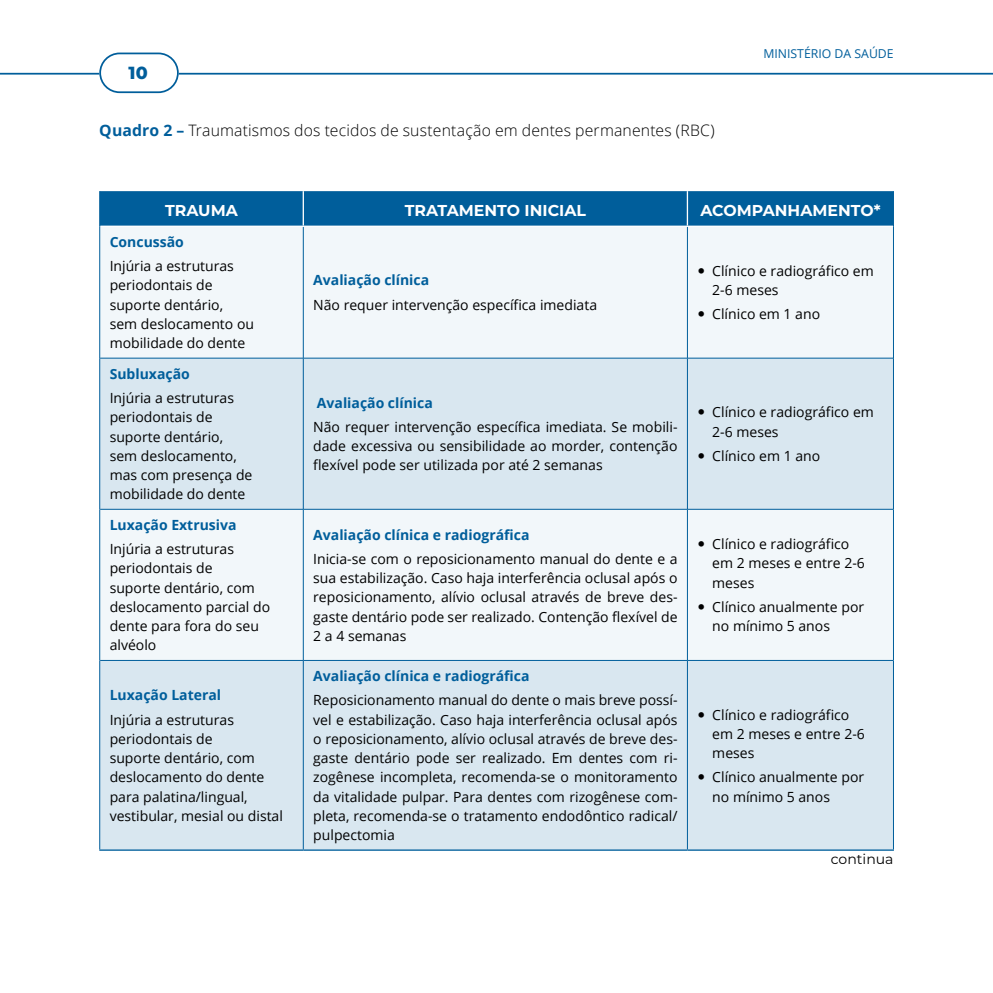
<style>
.page{position:relative;width:993px;height:993px;background:#fff}
.page>*{position:absolute;margin:0;border:0;box-sizing:border-box;transform-origin:0 0}
.t1{font:800 17.5px "Montserrat";color:#005e9b}
.t2{font:300 15.75px "Open Sans";letter-spacing:.01em;color:#000}
.t3{font:700 15.75px "Montserrat";color:#fff}
.t4{font:14px/19.2px "Open Sans";color:#000}
.t5{font:700 14px "Open Sans";color:#005e9b}
.t6{font:14px "Montserrat";color:#000}
.t7{font:12.25px "Open Sans";color:#005e9b}
.s1{font-weight:700;color:#005e9b}
</style>
<div class="page">
<div style="left:100px;top:191px;width:792px;height:34px;background:#005e9b"></div>
<div style="left:100px;top:227px;width:792px;height:131px;background:#f2f7fa"></div>
<svg style="left:100px;top:359px;width:792px;height:490px;fill:#d9e7f0"></svg>
<hr style="left:303px;top:227px;width:1px;height:131px;background:#005e9b">
<hr style="left:687px;top:227px;width:1px;height:131px;background:#005e9b">
<hr style="left:100px;top:358px;width:203px;height:1px;background:#005e9b">
<hr style="left:303px;top:358px;width:384px;height:1px;background:#005e9b">
<hr style="left:303px;top:358px;width:1px;height:151px;background:#005e9b">
<hr style="left:687px;top:358px;width:205px;height:1px;background:#005e9b">
<hr style="left:687px;top:358px;width:1px;height:151px;background:#005e9b">
<hr style="left:100px;top:509px;width:203px;height:1px;background:#005e9b">
<hr style="left:303px;top:509px;width:384px;height:1px;background:#005e9b">
<hr style="left:303px;top:509px;width:1px;height:151px;background:#005e9b">
<hr style="left:687px;top:509px;width:205px;height:1px;background:#005e9b">
<hr style="left:687px;top:509px;width:1px;height:151px;background:#005e9b">
<hr style="left:100px;top:660px;width:203px;height:1px;background:#005e9b">
<hr style="left:303px;top:660px;width:384px;height:1px;background:#005e9b">
<hr style="left:303px;top:660px;width:1px;height:189px;background:#005e9b">
<hr style="left:687px;top:660px;width:205px;height:1px;background:#005e9b">
<hr style="left:687px;top:660px;width:1px;height:189px;background:#005e9b">
<hr style="left:302px;top:191px;width:2px;height:34px;background:#fff">
<hr style="left:686px;top:191px;width:1px;height:34px;background:#fff">
<hr style="left:99px;top:849px;width:204px;height:1px;background:#005e9b">
<hr style="left:303px;top:849px;width:384px;height:1px;background:#005e9b">
<hr style="left:687px;top:849px;width:206px;height:1px;background:#005e9b">
<hr style="left:99px;top:191px;width:1px;height:35px;background:#005e9b">
<hr style="left:892px;top:191px;width:1px;height:35px;background:#005e9b">
<hr style="left:99px;top:226px;width:1px;height:132px;background:#005e9b">
<hr style="left:892px;top:226px;width:1px;height:132px;background:#005e9b">
<hr style="left:99px;top:358px;width:1px;height:151px;background:#005e9b">
<hr style="left:892px;top:358px;width:1px;height:151px;background:#005e9b">
<hr style="left:99px;top:509px;width:1px;height:151px;background:#005e9b">
<hr style="left:892px;top:509px;width:1px;height:151px;background:#005e9b">
<hr style="left:99px;top:660px;width:1px;height:189px;background:#005e9b">
<hr style="left:892px;top:660px;width:1px;height:189px;background:#005e9b">
<hr style="left:179px;top:73px;width:813px;height:2px;background:#005e9b">
<div style="left:99px;top:53px;width:80px;height:40px;border:2px solid #005e9b;border-radius:19px"></div>
<hr style="left:0;top:73px;width:99px;height:2px;background:#005e9b">
<svg style="left:698px;top:268px;width:5px;height:5px"></svg>
<svg style="left:698px;top:311px;width:5px;height:6px"></svg>
<svg style="left:698px;top:409px;width:5px;height:6px"></svg>
<svg style="left:698px;top:453px;width:5px;height:5px"></svg>
<svg style="left:698px;top:541px;width:5px;height:5px"></svg>
<svg style="left:698px;top:604px;width:5px;height:5px"></svg>
<svg style="left:698px;top:711px;width:5px;height:6px"></svg>
<svg style="left:698px;top:774px;width:5px;height:5px"></svg>
<p class="t1" style="left:128px;top:60px;width:21px">10</p>
<p class="t2" style="left:99px;top:120px;width:616px"><span class="s1">Quadro 2 –</span> Traumatismos dos tecidos de sustentação em dentes permanentes (RBC)</p>
<p class="t7" style="left:763px;top:45px;width:132px">MINISTÉRIO DA SAÚDE</p>
<p class="t3" style="left:165px;top:199px;width:74px">TRAUMA</p>
<p class="t3" style="left:404px;top:199px;width:183px">TRATAMENTO INICIAL</p>
<p class="t3" style="left:700px;top:199px;width:181px">ACOMPANHAMENTO*</p>
<p class="t5" style="left:110px;top:232px;width:76px">Concussão</p>
<p class="t4" style="left:110px;top:256px;width:146px">Injúria a estruturas periodontais de suporte dentário, sem deslocamento ou mobilidade do dente</p>
<p class="t4" style="left:712px;top:261px;width:163px">Clínico e radiográfico em<br>2-6 meses</p>
<p class="t4" style="left:712px;top:304px;width:109px">Clínico em 1 ano</p>
<p class="t5" style="left:313px;top:270px;width:117px">Avaliação clínica</p>
<p class="t4" style="left:313px;top:294px;width:285px">Não requer intervenção específica imediata</p>
<p class="t5" style="left:110px;top:363px;width:82px">Subluxação</p>
<p class="t4" style="left:110px;top:388px;width:144px">Injúria a estruturas periodontais de suporte dentário, sem deslocamento, mas com presença de mobilidade do dente</p>
<p class="t5" style="left:317px;top:392px;width:117px">Avaliação clínica</p>
<p class="t4" style="left:313px;top:416px;width:365px;text-align:justify">Não requer intervenção específica imediata. Se mobili&shy;dade excessiva ou sensibilidade ao morder, contenção flexível pode ser utilizada por até 2 semanas</p>
<p class="t5" style="left:110px;top:514px;width:128px">Luxação Extrusiva</p>
<p class="t4" style="left:110px;top:539px;width:162px">Injúria a estruturas periodontais de<br>suporte dentário, com deslocamento parcial do dente para fora do seu alvéolo</p>
<p class="t5" style="left:110px;top:685px;width:113px">Luxação Lateral</p>
<p class="t4" style="left:110px;top:709px;width:175px">Injúria a estruturas periodontais de<br>suporte dentário, com deslocamento do dente para palatina/lingual, vestibular, mesial ou distal</p>
<p class="t5" style="left:313px;top:524px;width:218px">Avaliação clínica e radiográfica</p>
<p class="t4" style="left:313px;top:548px;width:365px;text-align:justify">Inicia-se com o reposicionamento manual do dente e a sua estabilização. Caso haja interferência oclusal após o reposicionamento, alívio oclusal através de breve des&shy;gaste dentário pode ser realizado. Contenção flexível de 2 a 4 semanas</p>
<p class="t5" style="left:313px;top:665px;width:218px">Avaliação clínica e radiográfica</p>
<p class="t4" style="left:313px;top:690px;width:365px;text-align:justify">Reposicionamento manual do dente o mais breve possí&shy;vel e estabilização. Caso haja interferência oclusal após o reposicionamento, alívio oclusal através de breve des&shy;gaste dentário pode ser realizado. Em dentes com ri&shy;zogênese incompleta, recomenda-se o monitoramento da vitalidade pulpar. Para dentes com rizogênese com&shy;pleta, recomenda-se o tratamento endodôntico radical/ pulpectomia</p>
<p class="t4" style="left:712px;top:402px;width:163px">Clínico e radiográfico em<br>2-6 meses</p>
<p class="t4" style="left:712px;top:445px;width:109px">Clínico em 1 ano</p>
<p class="t4" style="left:712px;top:534px;width:154px">Clínico e radiográfico em 2 meses e entre 2-6 meses</p>
<p class="t4" style="left:712px;top:596px;width:153px">Clínico anualmente por no mínimo 5 anos</p>
<p class="t4" style="left:712px;top:704px;width:154px">Clínico e radiográfico em 2 meses e entre 2-6 meses</p>
<p class="t4" style="left:712px;top:767px;width:153px">Clínico anualmente por no mínimo 5 anos</p>
<p class="t6" style="left:830px;top:849px;width:64px">continua</p>
</div>
